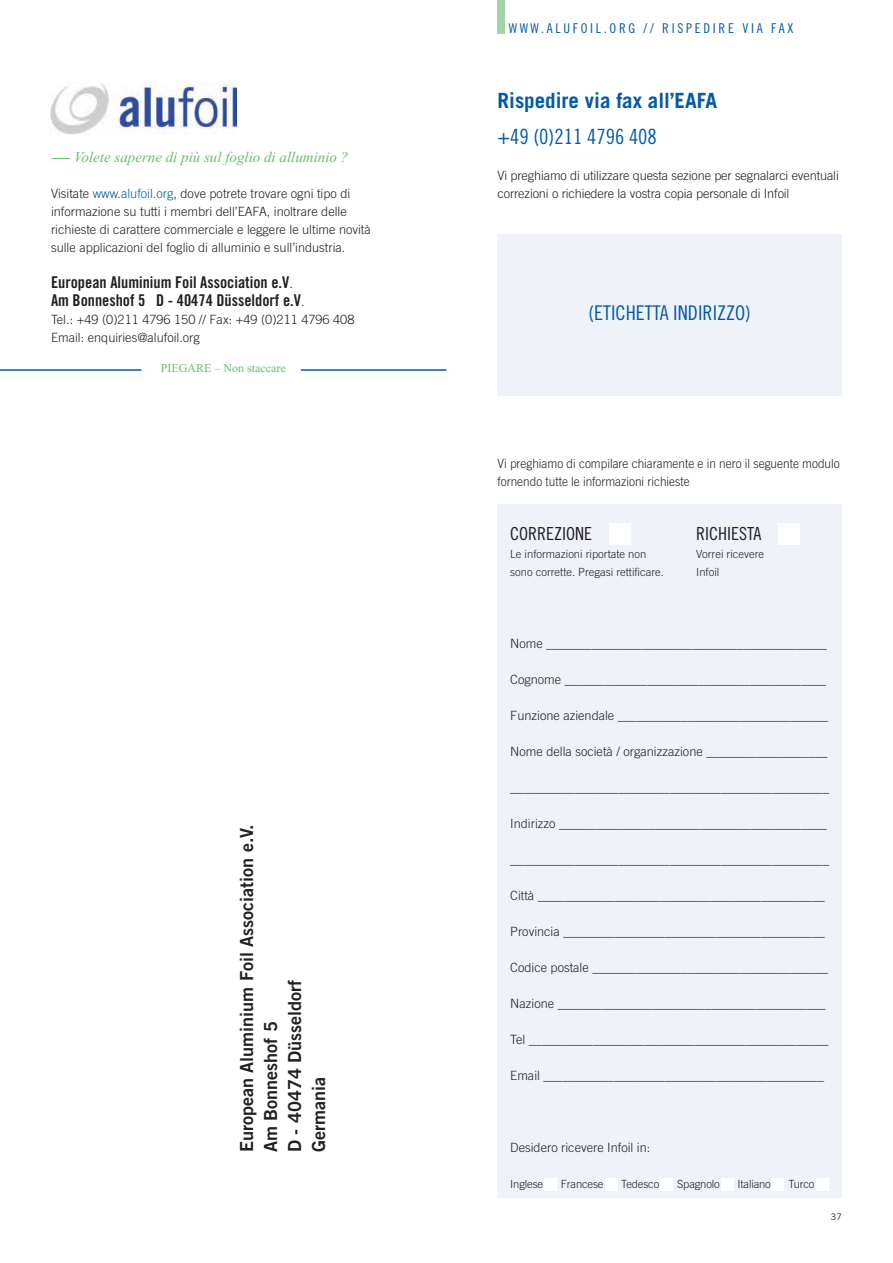
<style>
.page{position:relative;width:893px;height:1263px;background:#fff}
.page>*{position:absolute;margin:0;border:0;box-sizing:border-box;transform-origin:0 0}
.t1{font:700 21px "Trade Gothic";color:#015aaa}
.t2{font:21px "Trade Gothic Cond Eighteen";color:#015aaa}
.t3{font:20.25px "Trade Gothic Cond Eighteen";color:#015aaa}
.t4{font:18px/24px "Trade Gothic Bold Two";color:#231f20}
.t5{font:18px "Trade Gothic Cond Eighteen";color:#231f20}
.t6{font:16.2px/18px "Trade Gothic Bold Cond Twenty";color:#231f20}
.t7{font:italic 15px "Times New Roman";color:#65be6b}
.t8{font:13.5px "Trade Gothic Cond Eighteen";letter-spacing:.2em;color:#015aaa}
.t9{font:300 12.75px/18px "Trade Gothic";color:#231f20}
.t10{font:300 12.75px/18px "Trade Gothic";color:#231f20;scale:.93 1}
.t11{font:12px "Times New Roman";color:#65be6b}
.t12{font:300 11.25px/18px "Trade Gothic";color:#231f20}
.t13{font:9px "Trade Gothic";color:#231f20}
.s1{font-size:15.75px}
.s2{color:#015aaa}
.s3{font-family:"Trade Gothic";font-weight:300;font-size:12.75px}
</style>
<div class="page">
<img style="left:50px;top:83px;width:186px;height:52px">
<hr style="left:0;top:369px;width:141px;height:2px;background:#015aaa">
<hr style="left:301px;top:369px;width:145px;height:2px;background:#015aaa">
<div style="left:497px;top:504px;width:345px;height:693px;background:#eff2f9"></div>
<div style="left:497px;top:234px;width:345px;height:161px;background:#eff2f9"></div>
<div style="left:497px;top:0;width:8px;height:34px;background:#a1d3a5"></div>
<div style="left:609px;top:524px;width:22px;height:21px;background:#fff"></div>
<div style="left:778px;top:524px;width:21px;height:21px;background:#fff"></div>
<div style="left:544px;top:1178px;width:13px;height:13px;background:#fff"></div>
<div style="left:605px;top:1178px;width:12px;height:13px;background:#fff"></div>
<div style="left:660px;top:1178px;width:13px;height:13px;background:#fff"></div>
<div style="left:721px;top:1178px;width:12px;height:13px;background:#fff"></div>
<div style="left:771px;top:1178px;width:13px;height:13px;background:#fff"></div>
<div style="left:816px;top:1178px;width:13px;height:13px;background:#fff"></div>
<p class="t7" style="left:51px;top:148px;width:299px"><span class="s1">-----</span> Volete saperne di più sul foglio di alluminio ?</p>
<p class="t9" style="left:51px;top:186px;width:321px">Visitate <span class="s2">www.alufoil.org</span>, dove potrete trovare ogni tipo di informazione su tutti i membri dell’EAFA, inoltrare delle richieste di carattere commerciale e leggere le ultime novità sulle applicazioni del foglio di alluminio e sull’industria.</p>
<p class="t6" style="left:51px;top:275px;width:255px">European Aluminium Foil Association e.V<span class="s3">.<br></span>Am Bonneshof 5 D - 40474 Düsseldorf e.V<span class="s3">.</span></p>
<p class="t9" style="left:51px;top:312px;width:305px">Tel.: +49 (0)211 4796 150 // Fax: +49 (0)211 4796 408<br>Email: enquiries@alufoil.org</p>
<p class="t11" style="left:161px;top:361px;width:126px">PIEGARE – Non staccare</p>
<h3 class="t4" style="left:236px;top:1152px;width:329px;rotate:-90deg">European Aluminium Foil Association e.V.<br>Am Bonneshof 5<br>D - 40474 Düsseldorf<br>Germania</h3>
<p class="t8" style="left:509px;top:23px;width:286px">WWW.ALUFOIL.ORG // RISPEDIRE VIA FAX</p>
<h1 class="t1" style="left:497px;top:93px;width:221px">Rispedire via fax all’EAFA</h1>
<h1 class="t2" style="left:497px;top:129px;width:161px">+49 (0)211 4796 408</h1>
<p class="t9" style="left:497px;top:168px;width:343px">Vi preghiamo di utilizzare questa sezione per segnalarci eventuali correzioni o richiedere la vostra copia personale di Infoil</p>
<h2 class="t3" style="left:589px;top:306px;width:164px">(ETICHETTA INDIRIZZO)</h2>
<p class="t10" style="left:497px;top:456px;width:369px">Vi preghiamo di compilare chiaramente e in nero il seguente modulo fornendo tutte le informazioni richieste</p>
<h3 class="t5" style="left:510px;top:527px;width:83px">CORREZIONE</h3>
<p class="t12" style="left:510px;top:546px;width:155px">Le informazioni riportate non sono corrette. Pregasi rettificare.</p>
<h3 class="t5" style="left:696px;top:527px;width:67px">RICHIESTA</h3>
<p class="t12" style="left:696px;top:546px;width:69px">Vorrei ricevere<br>Infoil</p>
<p class="t9" style="left:510px;top:636px;width:318px">Nome ____________________________________________</p>
<p class="t9" style="left:510px;top:672px;width:317px">Cognome _________________________________________</p>
<p class="t9" style="left:510px;top:708px;width:319px">Funzione aziendale _________________________________</p>
<p class="t9" style="left:510px;top:744px;width:319px">Nome della società / organizzazione ___________________</p>
<p class="t9" style="left:510px;top:780px;width:320px">__________________________________________________</p>
<p class="t9" style="left:510px;top:816px;width:318px">Indirizzo __________________________________________</p>
<p class="t9" style="left:510px;top:852px;width:320px">__________________________________________________</p>
<p class="t9" style="left:510px;top:888px;width:316px">Città _____________________________________________</p>
<p class="t9" style="left:510px;top:924px;width:316px">Provincia _________________________________________</p>
<p class="t9" style="left:510px;top:960px;width:319px">Codice postale _____________________________________</p>
<p class="t9" style="left:510px;top:996px;width:317px">Nazione __________________________________________</p>
<p class="t9" style="left:510px;top:1032px;width:320px">Tel _______________________________________________</p>
<p class="t9" style="left:510px;top:1068px;width:315px">Email ____________________________________________</p>
<p class="t9" style="left:510px;top:1140px;width:142px">Desidero ricevere Infoil in:</p>
<p class="t12" style="left:510px;top:1176px;width:34px">Inglese</p>
<p class="t12" style="left:561px;top:1176px;width:44px">Francese</p>
<p class="t12" style="left:621px;top:1176px;width:40px">Tedesco</p>
<p class="t12" style="left:677px;top:1176px;width:44px">Spagnolo</p>
<p class="t12" style="left:738px;top:1176px;width:35px">Italiano</p>
<p class="t12" style="left:789px;top:1176px;width:27px">Turco</p>
<p class="t13" style="left:831px;top:1214px;width:12px">37</p>
</div>
